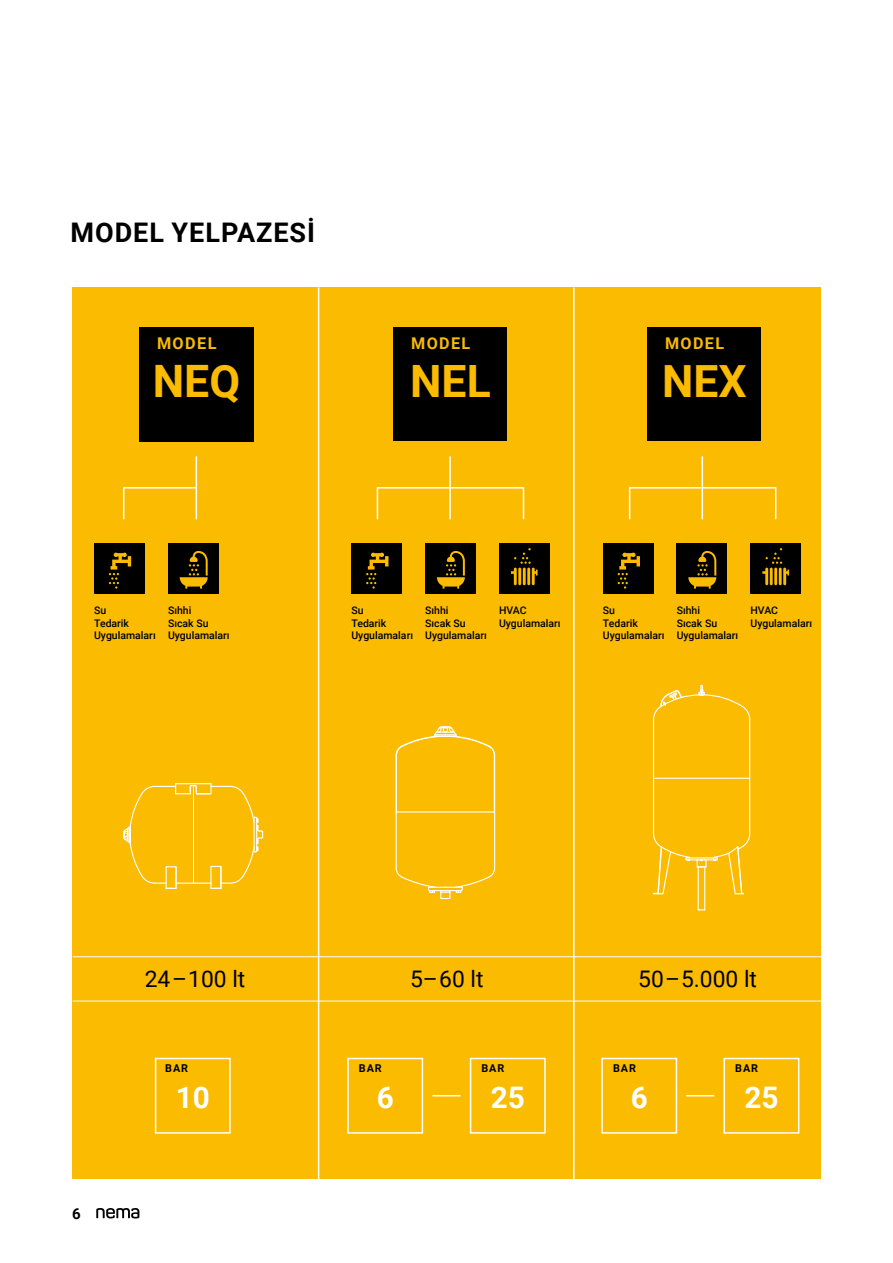
<style>
.page{position:relative;width:893px;height:1263px;background:#fff}
.page>*{position:absolute;margin:0;border:0;box-sizing:border-box;transform-origin:0 0}
.t1{font:700 44.7px "Roboto";color:#fabb00}
.t2{font:700 44.55px "Roboto";color:#fabb00}
.t3{font:700 44.4px "Roboto";color:#fabb00}
.t4{font:700 29.7px "Roboto";color:#fff}
.t5{font:700 27px "Roboto";letter-spacing:.035em;color:#000}
.t6{font:22.8px "Roboto";color:#000}
.t7{font:700 16.2px "Roboto";letter-spacing:.085em;color:#fabb00}
.t8{font:700 15px "Roboto";color:#000}
.t9{font:700 10.8px "Roboto";letter-spacing:.085em;color:#000}
.t10{font:500 10.5px/12.6px "Roboto";color:#000}
</style>
<div class="page">
<div style="left:72px;top:287px;width:749px;height:892px;background:#fabb00"></div>
<hr style="left:73px;top:956px;width:761px;height:1px;background:#fff">
<hr style="left:73px;top:1001px;width:761px;height:1px;background:#fff">
<hr style="left:318px;top:287px;width:1px;height:899px;background:#fff">
<hr style="left:573px;top:287px;width:2px;height:899px;background:#fff">
<hr style="left:702px;top:457px;width:1px;height:62px;background:#fff">
<div style="left:629px;top:487px;width:147px;height:32px;border:2px solid #fff"></div>
<hr style="left:449px;top:457px;width:2px;height:62px;background:#fff">
<div style="left:377px;top:487px;width:147px;height:32px;border:2px solid #fff"></div>
<hr style="left:196px;top:457px;width:1px;height:62px;background:#fff">
<svg style="left:123px;top:486px;width:75px;height:34px"></svg>
<div style="left:425px;top:543px;width:51px;height:51px;background:#000"></div>
<svg style="left:437px;top:551px;width:28px;height:38px"></svg>
<div style="left:677px;top:543px;width:50px;height:51px;background:#000"></div>
<svg style="left:688px;top:551px;width:28px;height:38px"></svg>
<div style="left:168px;top:543px;width:50px;height:51px;background:#000"></div>
<svg style="left:180px;top:551px;width:28px;height:38px"></svg>
<div style="left:499px;top:543px;width:50px;height:51px;background:#000"></div>
<svg style="left:514px;top:548px;width:24px;height:37px"></svg>
<div style="left:750px;top:543px;width:51px;height:51px;background:#000"></div>
<hr style="left:765px;top:568px;width:3px;height:17px;background:#fabb00">
<svg style="left:766px;top:548px;width:23px;height:37px"></svg>
<div style="left:351px;top:543px;width:51px;height:51px;background:#000"></div>
<svg style="left:366px;top:553px;width:22px;height:36px"></svg>
<div style="left:603px;top:543px;width:50px;height:51px;background:#000"></div>
<svg style="left:618px;top:553px;width:22px;height:36px"></svg>
<div style="left:94px;top:543px;width:51px;height:51px;background:#000"></div>
<svg style="left:109px;top:553px;width:22px;height:36px"></svg>
<svg style="left:432px;top:1095px;width:29px;height:1px"></svg>
<svg style="left:686px;top:1095px;width:28px;height:1px"></svg>
<hr style="left:176px;top:783px;width:35px;height:1px;background:#fff">
<svg style="left:123px;top:784px;width:141px;height:105px"></svg>
<hr style="left:494px;top:813px;width:1px;height:55px;background:#fff">
<hr style="left:494px;top:755px;width:1px;height:57px;background:#fff">
<hr style="left:396px;top:813px;width:1px;height:55px;background:#fff">
<hr style="left:396px;top:755px;width:1px;height:57px;background:#fff">
<svg style="left:395px;top:726px;width:101px;height:30px"></svg>
<svg style="left:395px;top:867px;width:101px;height:33px"></svg>
<hr style="left:396px;top:811px;width:98px;height:1px;background:#fff">
<hr style="left:653px;top:719px;width:1px;height:59px;background:#fff">
<hr style="left:749px;top:719px;width:1px;height:59px;background:#fff">
<hr style="left:698px;top:867px;width:1px;height:43px;background:#fff">
<hr style="left:704px;top:867px;width:1px;height:43px;background:#fff">
<hr style="left:653px;top:778px;width:97px;height:1px;background:#fff">
<hr style="left:653px;top:779px;width:1px;height:55px;background:#fff">
<hr style="left:749px;top:779px;width:1px;height:55px;background:#fff">
<svg style="left:653px;top:832px;width:98px;height:63px"></svg>
<svg style="left:653px;top:685px;width:98px;height:35px"></svg>
<div style="left:139px;top:327px;width:115px;height:114px;background:#000"></div>
<div style="left:394px;top:327px;width:113px;height:114px;background:#000"></div>
<div style="left:648px;top:327px;width:113px;height:113px;background:#000"></div>
<div style="left:601px;top:1058px;width:76px;height:76px;border:2px solid #fff"></div>
<div style="left:347px;top:1058px;width:76px;height:76px;border:2px solid #fff"></div>
<div style="left:470px;top:1058px;width:76px;height:76px;border:2px solid #fff"></div>
<div style="left:724px;top:1058px;width:75px;height:76px;border:2px solid #fff"></div>
<div style="left:155px;top:1058px;width:76px;height:76px;border:2px solid #fff"></div>
<svg style="left:96px;top:1208px;width:43px;height:10px"></svg>
<h3 class="t5" style="left:71px;top:213px;width:242px">MODEL YELPAZESİ</h3>
<h3 class="t7" style="left:157px;top:332px;width:61px">MODEL</h3>
<h1 class="t1" style="left:153px;top:350px;width:89px">NEQ</h1>
<h3 class="t7" style="left:411px;top:332px;width:61px">MODEL</h3>
<h2 class="t2" style="left:410px;top:350px;width:82px">NEL</h2>
<h3 class="t7" style="left:665px;top:332px;width:61px">MODEL</h3>
<h3 class="t3" style="left:662px;top:350px;width:86px">NEX</h3>
<p class="t10" style="left:94px;top:604px;width:63px">Su<br>Tedarik<br>Uygulamaları</p>
<p class="t10" style="left:168px;top:604px;width:63px">Sıhhi<br>Sıcak Su<br>Uygulamaları</p>
<p class="t10" style="left:351px;top:604px;width:63px">Su<br>Tedarik<br>Uygulamaları</p>
<p class="t10" style="left:425px;top:604px;width:63px">Sıhhi<br>Sıcak Su<br>Uygulamaları</p>
<p class="t10" style="left:499px;top:604px;width:63px">HVAC<br>Uygulamaları</p>
<p class="t10" style="left:603px;top:604px;width:63px">Su<br>Tedarik<br>Uygulamaları</p>
<p class="t10" style="left:677px;top:604px;width:63px">Sıhhi<br>Sıcak Su<br>Uygulamaları</p>
<p class="t10" style="left:750px;top:604px;width:63px">HVAC<br>Uygulamaları</p>
<h3 class="t6" style="left:145px;top:963px;width:102px">24–100 lt</h3>
<h3 class="t6" style="left:410px;top:963px;width:75px">5–60 lt</h3>
<h3 class="t6" style="left:638px;top:963px;width:120px">50–5.000 lt</h3>
<h3 class="t8" style="left:72px;top:1203px;width:10px">6</h3>
<p class="t9" style="left:165px;top:1061px;width:24px">BAR</p>
<h3 class="t4" style="left:176px;top:1076px;width:36px">10</h3>
<p class="t9" style="left:359px;top:1061px;width:24px">BAR</p>
<h3 class="t4" style="left:377px;top:1076px;width:19px">6</h3>
<p class="t9" style="left:481px;top:1061px;width:24px">BAR</p>
<h3 class="t4" style="left:491px;top:1076px;width:36px">25</h3>
<p class="t9" style="left:613px;top:1061px;width:24px">BAR</p>
<h3 class="t4" style="left:631px;top:1076px;width:19px">6</h3>
<p class="t9" style="left:735px;top:1061px;width:24px">BAR</p>
<h3 class="t4" style="left:744px;top:1076px;width:36px">25</h3>
</div>
